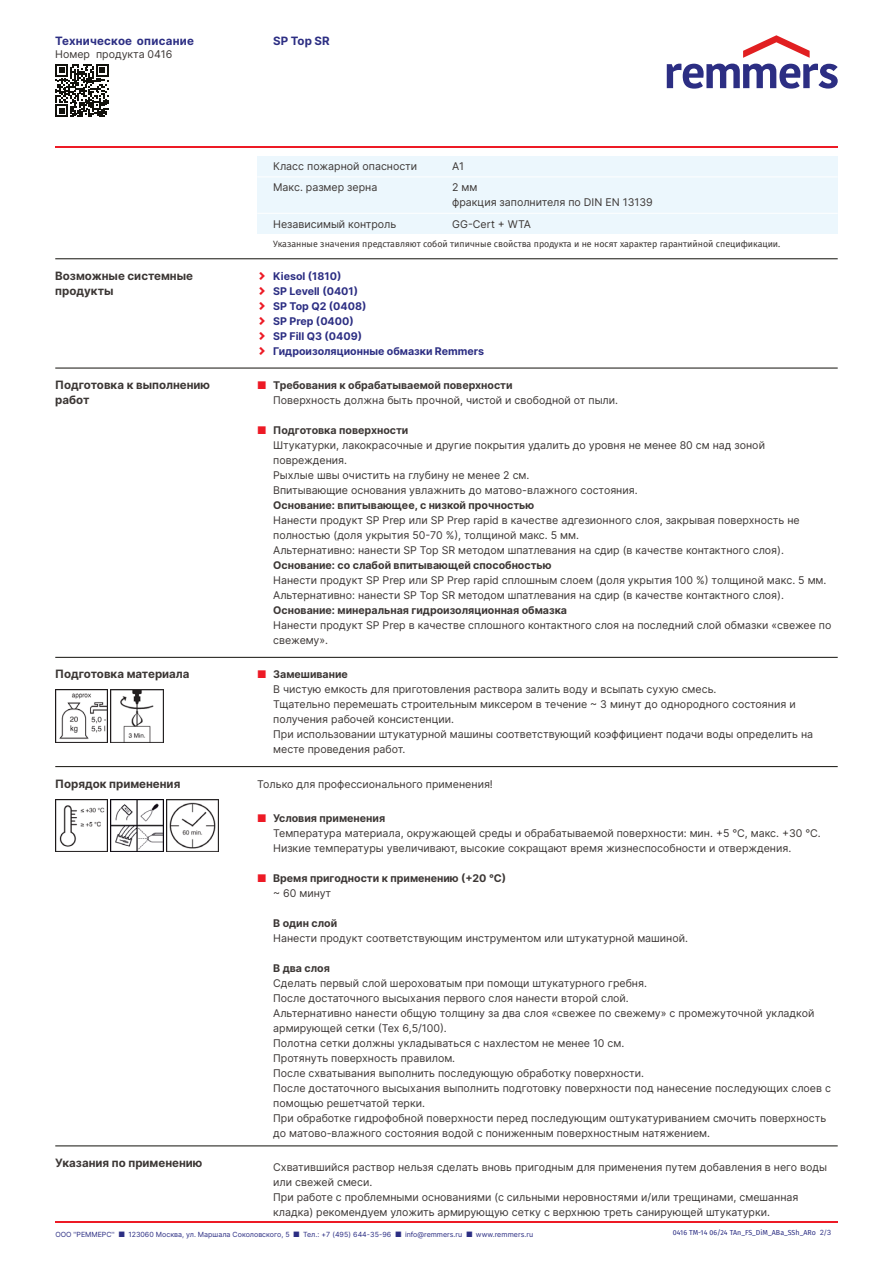
<style>
.page{position:relative;width:893px;height:1263px;background:#fff}
.page>*{position:absolute;margin:0;border:0;box-sizing:border-box;transform-origin:0 0}
.t1{font:700 11.55px/15px "Inter";color:#3c3735}
.t2{font:700 11.55px "Inter";letter-spacing:.02em;color:#2c2e83}
.t3{font:10.65px/15px "Inter";color:#3c3735}
.t4{font:700 10.65px "Inter";color:#3c3735}
.t5{font:700 10.65px/15px "Inter";color:#2c2e83}
.t6{font:8.85px "Fira Sans";color:#3c3735}
.t7{font:7.05px "Inter";color:#2c2e83}
.t8{font:7.05px "Fira Sans";letter-spacing:.005em;color:#2c2e83}
.s1{font-family:"Inter"}
</style>
<div class="page">
<hr style="left:55px;top:1221px;width:783px;height:1px;background:#ed1a25">
<hr style="left:55px;top:146px;width:783px;height:2px;background:#ed1a25">
<hr style="left:55px;top:258px;width:783px;height:1px;background:#12110c">
<hr style="left:55px;top:368px;width:783px;height:1px;background:#12110c">
<hr style="left:55px;top:657px;width:783px;height:1px;background:#12110c">
<hr style="left:55px;top:766px;width:783px;height:1px;background:#12110c">
<hr style="left:55px;top:1145px;width:783px;height:1px;background:#12110c">
<img style="left:55px;top:690px;width:53px;height:52px">
<img style="left:111px;top:690px;width:52px;height:52px">
<img style="left:55px;top:799px;width:53px;height:52px">
<img style="left:111px;top:799px;width:52px;height:52px">
<img style="left:166px;top:799px;width:53px;height:52px">
<div style="left:452px;top:157px;width:386px;height:77px;background:#ecf7fd"></div>
<div style="left:257px;top:157px;width:195px;height:77px;background:#ecf7fd"></div>
<hr style="left:257px;top:176px;width:581px;height:1px;background:#fff">
<hr style="left:257px;top:213px;width:581px;height:1px;background:#fff">
<svg style="left:667px;top:64px;width:171px;height:25px"></svg>
<svg style="left:743px;top:35px;width:67px;height:23px"></svg>
<svg style="left:55px;top:64px;width:53px;height:53px"></svg>
<p class="t2" style="left:55px;top:32px;width:140px">Техническое описание</p>
<p class="t2" style="left:273px;top:32px;width:58px">SP Top SR</p>
<p class="t3" style="left:55px;top:46px;width:119px">Номер продукта 0416</p>
<p class="t1" style="left:55px;top:268px;width:139px">Возможные системные продукты</p>
<p class="t1" style="left:55px;top:377px;width:156px">Подготовка к выполнению работ</p>
<p class="t1" style="left:55px;top:666px;width:136px">Подготовка материала</p>
<p class="t1" style="left:55px;top:775px;width:127px">Порядок применения</p>
<p class="t1" style="left:55px;top:1155px;width:149px">Указания по применению</p>
<p class="t3" style="left:273px;top:155px;width:146px;line-height:21.5px">Класс пожарной опасности<br>Макс. размер зерна</p>
<p class="t3" style="left:273px;top:216px;width:125px">Независимый контроль</p>
<p class="t6" style="left:273px;top:237px;width:509px">Указанные значения представляют собой типичные свойства продукта и не носят характер гарантийной спецификации.</p>
<p class="t5" style="left:273px;top:268px;width:213px">Kiesol (1810)<br>SP Levell (0401)<br>SP Top Q2 (0408)<br>SP Prep (0400)<br>SP Fill Q3 (0409)<br>Гидроизоляционные обмазки Remmers</p>
<p class="t4" style="left:273px;top:377px;width:241px">Требования к обрабатываемой поверхности</p>
<p class="t3" style="left:273px;top:392px;width:346px">Поверхность должна быть прочной, чистой и свободной от пыли.</p>
<p class="t4" style="left:273px;top:422px;width:137px">Подготовка поверхности</p>
<p class="t3" style="left:273px;top:437px;width:493px">Штукатурки, лакокрасочные и другие покрытия удалить до уровня не менее 80 см над зоной повреждения.<br>Рыхлые швы очистить на глубину не менее 2 см.<br>Впитывающие основания увлажнить до матово-влажного состояния.</p>
<p class="t4" style="left:273px;top:497px;width:263px">Основание: впитывающее, с низкой прочностью</p>
<p class="t3" style="left:273px;top:512px;width:528px">Нанести продукт SP Prep или SP Prep rapid в качестве адгезионного слоя, закрывая поверхность не полностью (доля укрытия 50-70 %), толщиной макс. 5 мм.<br>Альтернативно: нанести SP Top SR методом шпатлевания на сдир (в качестве контактного слоя).</p>
<p class="t4" style="left:273px;top:557px;width:280px">Основание: со слабой впитывающей способностью</p>
<p class="t3" style="left:273px;top:572px;width:555px">Нанести продукт SP Prep или SP Prep rapid сплошным слоем (доля укрытия 100 %) толщиной макс. 5 мм.<br>Альтернативно: нанести SP Top SR методом шпатлевания на сдир (в качестве контактного слоя).</p>
<p class="t4" style="left:273px;top:602px;width:295px">Основание: минеральная гидроизоляционная обмазка</p>
<p class="t3" style="left:273px;top:617px;width:560px">Нанести продукт SP Prep в качестве сплошного контактного слоя на последний слой обмазки «свежее по свежему».</p>
<p class="t4" style="left:273px;top:666px;width:76px">Замешивание</p>
<p class="t3" style="left:273px;top:682px;width:542px">В чистую емкость для приготовления раствора залить воду и всыпать сухую смесь.<br>Тщательно перемешать строительным миксером в течение ~ 3 минут до однородного состояния и получения рабочей консистенции.<br>При использовании штукатурной машины соответствующий коэффициент подачи воды определить на месте проведения работ.</p>
<p class="t3" style="left:257px;top:776px;width:237px">Только для профессионального применения!</p>
<p class="t4" style="left:273px;top:810px;width:113px">Условия применения</p>
<p class="t3" style="left:273px;top:825px;width:549px">Температура материала, окружающей среды и обрабатываемой поверхности: мин. +5 °C, макс. +30 °C.<br>Низкие температуры увеличивают, высокие сокращают время жизнеспособности и отверждения.</p>
<p class="t4" style="left:273px;top:870px;width:234px">Время пригодности к применению (+20 °C)</p>
<p class="t3" style="left:273px;top:885px;width:60px">~ 60 минут</p>
<p class="t4" style="left:273px;top:915px;width:66px">В один слой</p>
<p class="t3" style="left:273px;top:930px;width:416px">Нанести продукт соответствующим инструментом или штукатурной машиной.</p>
<p class="t4" style="left:273px;top:960px;width:58px">В два слоя</p>
<p class="t3" style="left:273px;top:975px;width:559px">Сделать первый слой шероховатым при помощи штукатурного гребня.<br>После достаточного высыхания первого слоя нанести второй слой.<br>Альтернативно нанести общую толщину за два слоя «свежее по свежему» с промежуточной укладкой армирующей сетки (Tex 6,5/100).<br>Полотна сетки должны укладываться с нахлестом не менее 10 см.<br>Протянуть поверхность правилом.<br>После схватывания выполнить последующую обработку поверхности.<br>После достаточного высыхания выполнить подготовку поверхности под нанесение последующих слоев с помощью решетчатой терки.<br>При обработке гидрофобной поверхности перед последующим оштукатуриванием смочить поверхность до матово-влажного состояния водой с пониженным поверхностным натяжением.</p>
<p class="t3" style="left:273px;top:1159px;width:555px">Схватившийся раствор нельзя сделать вновь пригодным для применения путем добавления в него воды или свежей смеси.<br>При работе с проблемными основаниями (с сильными неровностями и/или трещинами, смешанная кладка) рекомендуем уложить армирующую сетку с верхнюю треть санирующей штукатурки.</p>
<p class="t3" style="left:452px;top:155px;width:27px;line-height:21.5px">A1<br>2 мм</p>
<p class="t3" style="left:452px;top:192px;width:202px;line-height:21.5px">фракция заполнителя по DIN EN 13139<br>GG-Cert + WTA</p>
<p class="t7" style="left:55px;top:1229px;width:61px">ООО ''РЕММЕРС''</p>
<p class="t7" style="left:128px;top:1229px;width:163px">123060 Москва, ул. Маршала Соколовского, 5</p>
<p class="t7" style="left:303px;top:1229px;width:90px">Тел.: +7 (495) 644-35-96</p>
<p class="t7" style="left:405px;top:1229px;width:59px">info@remmers.ru</p>
<p class="t7" style="left:476px;top:1229px;width:59px">www.remmers.ru</p>
<p class="t8" style="left:673px;top:1227px;width:160px">0416 TM-14 06/24 TAn_FS_DiM_ABa_SSh_ARo <span class="s1">2/3</span></p>
</div>
